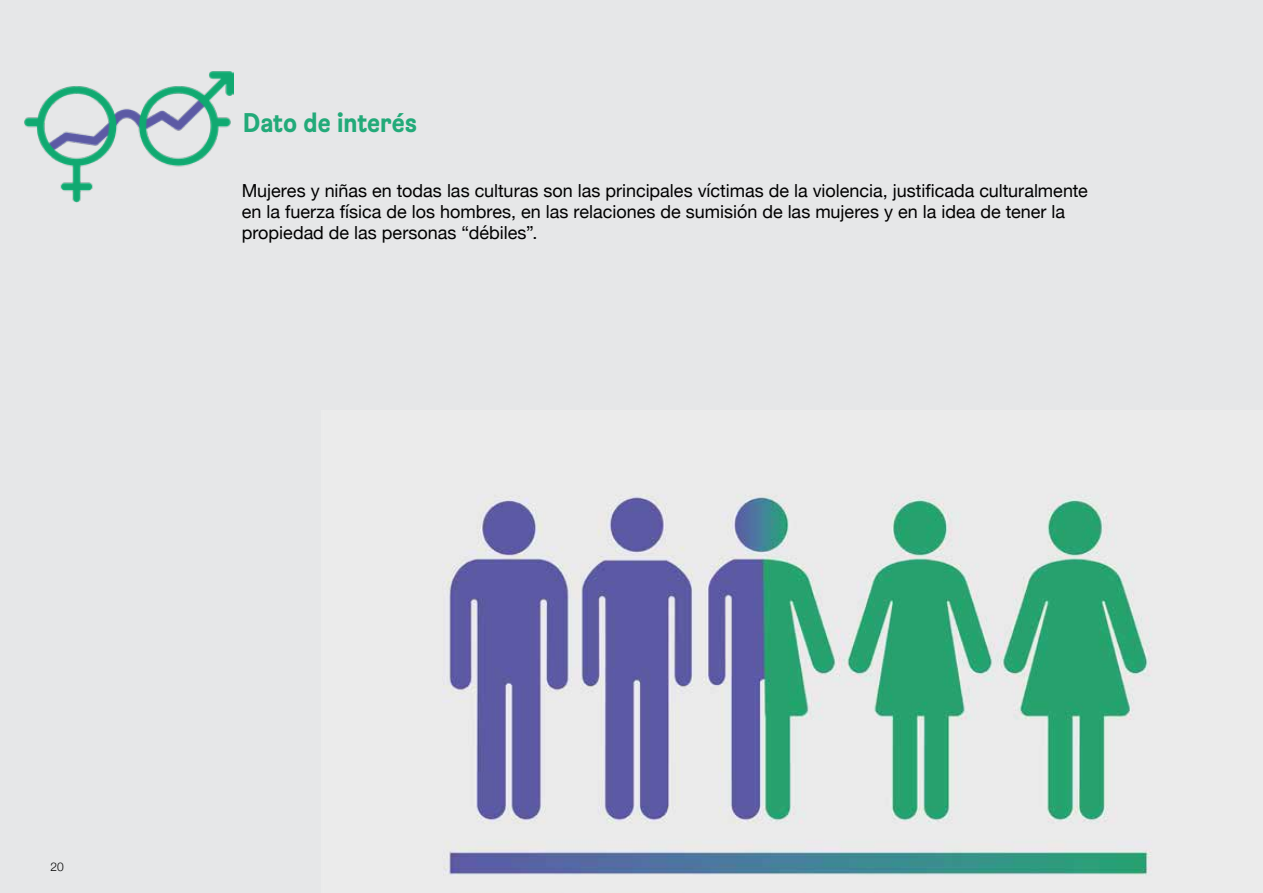
<style>
.page{position:relative;width:1263px;height:893px;background:#e6e7e8}
.page>*{position:absolute;margin:0;border:0;box-sizing:border-box;transform-origin:0 0}
.t1{font:700 27px "Brezel Grotesk";color:#22aa79}
.t2{font:18px/21px "Helvetica Neue";color:#000}
.t3{font:300 12px "Helvetica Neue";color:#000}
</style>
<div class="page">
<img style="left:24px;top:71px;width:210px;height:131px">
<img style="left:442px;top:494px;width:710px;height:382px">
<h1 class="t1" style="left:243px;top:106px;width:175px">Dato de interés</h1>
<p class="t2" style="left:242px;top:181px;width:848px">Mujeres y niñas en todas las culturas son las principales víctimas de la violencia, justificada culturalmente en la fuerza física de los hombres, en las relaciones de sumisión de las mujeres y en la idea de tener la propiedad de las personas “débiles”.</p>
<p class="t3" style="left:50px;top:857px;width:15px">20</p>
</div>
